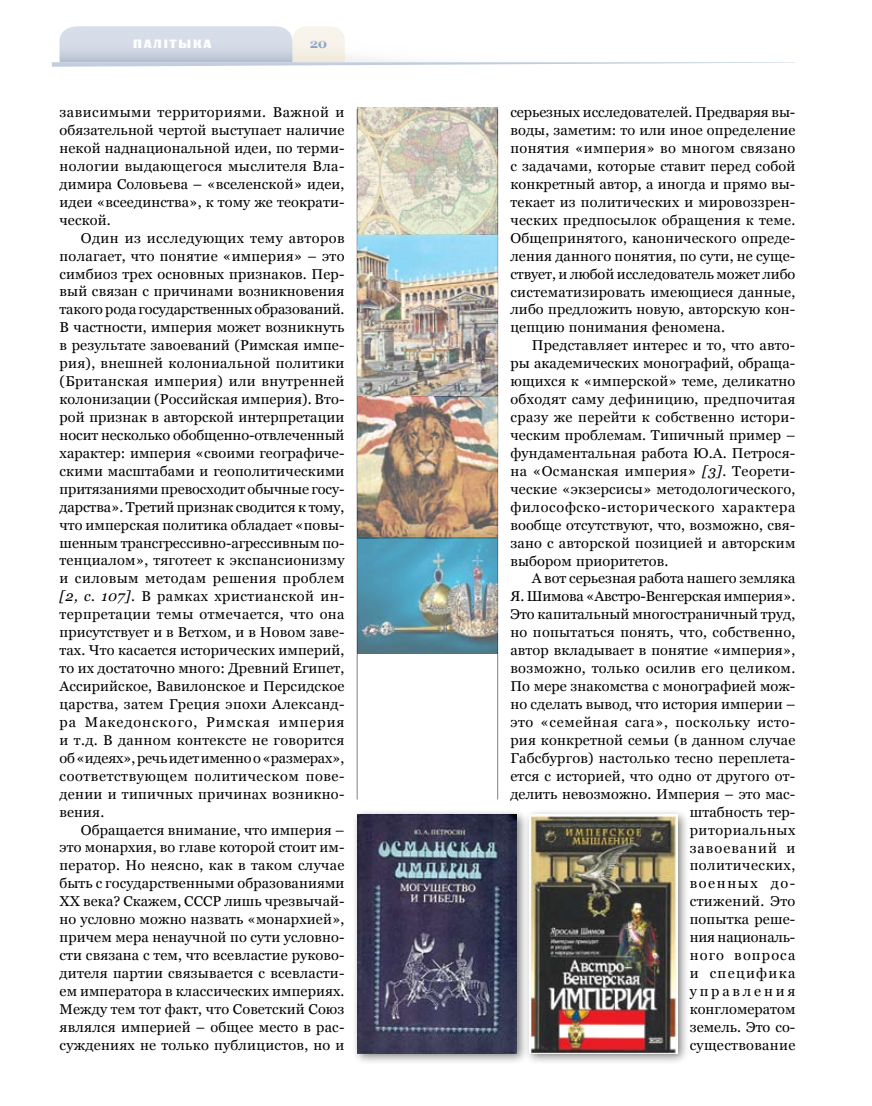
<style>
.page{position:relative;width:872px;height:1106px;background:#fff}
.page>*{position:absolute;margin:0;border:0;box-sizing:border-box;transform-origin:0 0}
.t1{font:14.25px/18px "Georgia";letter-spacing:.01em;color:#000;text-align:justify}
.t2{font:700 13.5px "Georgia";color:#8ea5c2}
.t3{font:12px "Black Grotesk C";letter-spacing:.15em;color:#fff}
.s1{font-style:italic}
</style>
<div class="page">
<svg style="left:52px;top:26px;width:743px;height:41px"></svg>
<hr style="left:357px;top:109px;width:1px;height:690px;background:#818084">
<hr style="left:497px;top:109px;width:1px;height:690px;background:#818084">
<img style="left:357px;top:107px;width:141px;height:546px">
<div style="left:351px;top:807px;width:188px;height:264px;background:#000;opacity:.5"></div>
<img style="left:357px;top:814px;width:159px;height:239px">
<div style="left:523px;top:807px;width:172px;height:264px;background:#000;opacity:.5"></div>
<img style="left:529px;top:814px;width:148px;height:239px">
<p class="t3" style="left:133px;top:36px;width:80px">палітыка</p>
<p class="t2" style="left:309px;top:35px;width:20px">20</p>
<p class="t1" style="left:60px;top:103px;width:286px">зависимыми территориями. Важной и обязательной чертой выступает наличие некой наднациональной идеи, по терми&shy;нологии выдающегося мыслителя Вла&shy;димира Соловьева – «вселенской» идеи, идеи «всеединства», к тому же теократи&shy;ческой.</p>
<p class="t1" style="left:60px;top:229px;width:286px;text-indent:21px">Один из исследующих тему авторов полагает, что понятие «империя» – это симбиоз трех основных признаков. Пер&shy;вый связан с причинами возникновения такого рода государственных образований.<br>В частности, империя может возникнуть в результате завоеваний (Римская импе&shy;рия), внешней колониальной политики (Британская империя) или внутренней колонизации (Российская империя). Вто&shy;рой признак в авторской интерпретации носит несколько обобщенно-отвлеченный характер: империя «своими географиче&shy;скими масштабами и геополитическими притязаниями превосходит обычные госу&shy;дарства». Третий признак сводится к тому, что имперская политика обладает «повы&shy;шенным трансгрессивно-агрессивным по&shy;тенциалом», тяготеет к экспансионизму и силовым методам решения проблем <span class="s1">[2, с. 107]</span>. В рамках христианской ин&shy;терпретации темы отмечается, что она присутствует и в Ветхом, и в Новом заве&shy;тах. Что касается исторических империй, то их достаточно много: Древний Египет, Ассирийское, Вавилонское и Персидское царства, затем Греция эпохи Александ&shy;ра Македонского, Римская империя и т.д. В данном контексте не говорится об «идеях», речь идет именно о «размерах», соответствующем политическом пове&shy;дении и типичных причинах возникно&shy;вения.</p>
<p class="t1" style="left:60px;top:820px;width:286px;text-indent:21px">Обращается внимание, что империя – это монархия, во главе которой стоит им&shy;ператор. Но неясно, как в таком случае быть с государственными образованиями ХХ века? Скажем, СССР лишь чрезвычай&shy;но условно можно назвать «монархией», причем мера ненаучной по сути условно&shy;сти связана с тем, что всевластие руково&shy;дителя партии связывается с всевласти&shy;ем императора в классических империях.<br>Между тем тот факт, что Советский Союз являлся империей – общее место в рас&shy;суждениях не только публицистов, но и</p>
<p class="t1" style="left:510px;top:103px;width:286px">серьезных исследователей. Предваряя вы&shy;воды, заметим: то или иное определение понятия «империя» во многом связано с задачами, которые ставит перед собой конкретный автор, а иногда и прямо вы&shy;текает из политических и мировоззрен&shy;ческих предпосылок обращения к теме.<br>Общепринятого, канонического опреде&shy;ления данного понятия, по сути, не суще&shy;ствует, и любой исследователь может либо систематизировать имеющиеся данные, либо предложить новую, авторскую кон&shy;цепцию понимания феномена.</p>
<p class="t1" style="left:510px;top:336px;width:286px;text-indent:21px">Представляет интерес и то, что авто&shy;ры академических монографий, обраща&shy;ющихся к «имперской» теме, деликатно обходят саму дефиницию, предпочитая сразу же перейти к собственно истори&shy;ческим проблемам. Типичный пример – фундаментальная работа Ю.А. Петрося&shy;на «Османская империя» <span class="s1">[3]</span>. Теорети&shy;ческие «экзерсисы» методологического, философско-исторического характера вообще отсутствуют, что, возможно, свя&shy;зано с авторской позицией и авторским выбором приоритетов.</p>
<p class="t1" style="left:510px;top:569px;width:286px;text-align:right">А вот серьезная работа нашего земляка<br>Я. Шимова «Австро-Венгерская империя».<br>Это капитальный многостраничный труд, но попытаться понять, что, собственно, автор вкладывает в понятие «империя», возможно, только осилив его целиком.<br>По мере знакомства с монографией мож&shy;но сделать вывод, что история империи – это «семейная сага», поскольку исто&shy;рия конкретной семьи (в данном случае<br>Габсбургов) настолько тесно переплета&shy;ется с историей, что одно от другого от&shy;делить невозможно. Империя – это мас&shy;штабность тер-<br>риториальных<br>завоеваний и<br>политических,<br>военных до-<br>стижений. Это<br>попытка реше-<br>ния националь-<br>ного вопроса<br>и специфика<br>управления<br>конгломератом<br>земель. Это со-<br>существование</p>
</div>
